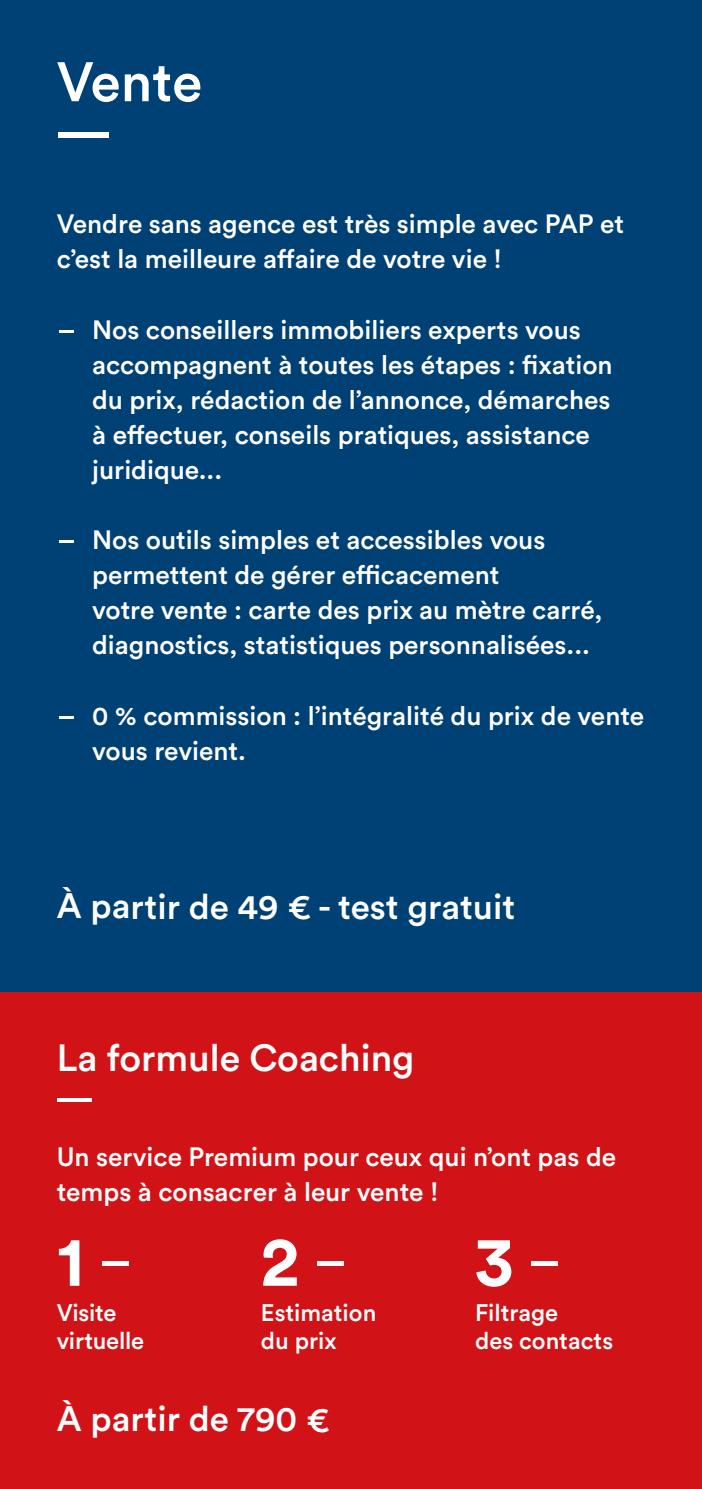
<style>
.page{position:relative;width:702px;height:1489px;background:#fff}
.page>*{position:absolute;margin:0;border:0;box-sizing:border-box;transform-origin:0 0}
.t1{font:700 70px "Circular Std";color:#fff}
.t2{font:500 55px "Circular Std";color:#fff}
.t3{font:500 55px "Circular Std";color:#fff;scale:1.8 1}
.t4{font:500 37.5px/27.5px "Circular Std";color:#fff}
.t5{font:500 35px "Circular Std";letter-spacing:-.005em;color:#fff}
.t6{font:500 26.25px/35px "Circular Std";color:#fff}
.t7{font:500 23.75px/27.5px "Circular Std";color:#fff}
.s1{font-size:25px}
</style>
<div class="page">
<div style="left:0;top:0;width:702px;height:992px;background:#004175"></div>
<div style="left:0;top:992px;width:702px;height:496px;background:#d11317"></div>
<h2 class="t2" style="left:57px;top:47px;width:147px">Vente</h2>
<h2 class="t3" style="left:57px;top:78px;width:31px">_</h2>
<p class="t6" style="left:57px;top:206px;width:569px">Vendre sans agence est très simple avec PAP et c’est la meilleure affaire de votre vie !</p>
<p class="t6" style="left:92px;top:311px;width:522px;text-indent:-35px"><span class="s1">-</span> Nos conseillers immobiliers experts vous accompagnent à toutes les étapes : fixation du prix, rédaction de l’annonce, démarches à effectuer, conseils pratiques, assistance juridique...</p>
<p class="t6" style="left:92px;top:522px;width:511px;text-indent:-35px"><span class="s1">-</span> Nos outils simples et accessibles vous permettent de gérer efficacement<br>votre vente : carte des prix au mètre carré, diagnostics, statistiques personnalisées...</p>
<p class="t6" style="left:92px;top:697px;width:553px;text-indent:-35px"><span class="s1">-</span> 0 % commission : l’intégralité du prix de vente vous revient.</p>
<h3 class="t5" style="left:57px;top:884px;width:460px">À partir de 49 € - test gratuit</h3>
<h3 class="t4" style="left:57px;top:1043px;width:359px">La formule Coaching _</h3>
<p class="t6" style="left:57px;top:1138px;width:561px">Un service Premium pour ceux qui n’ont pas de temps à consacrer à leur vente !</p>
<h1 class="t1" style="left:57px;top:1215px;width:74px">1 <sup>_</sup></h1>
<p class="t7" style="left:57px;top:1298px;width:89px">Visite virtuelle</p>
<h1 class="t1" style="left:261px;top:1215px;width:84px">2 <sup>_</sup></h1>
<p class="t7" style="left:261px;top:1298px;width:117px">Estimation du prix</p>
<h3 class="t5" style="left:57px;top:1396px;width:274px">À partir de 790 €</h3>
<h1 class="t1" style="left:475px;top:1215px;width:85px">3 <sup>_</sup></h1>
<p class="t7" style="left:475px;top:1298px;width:140px">Filtrage<br>des contacts</p>
</div>
